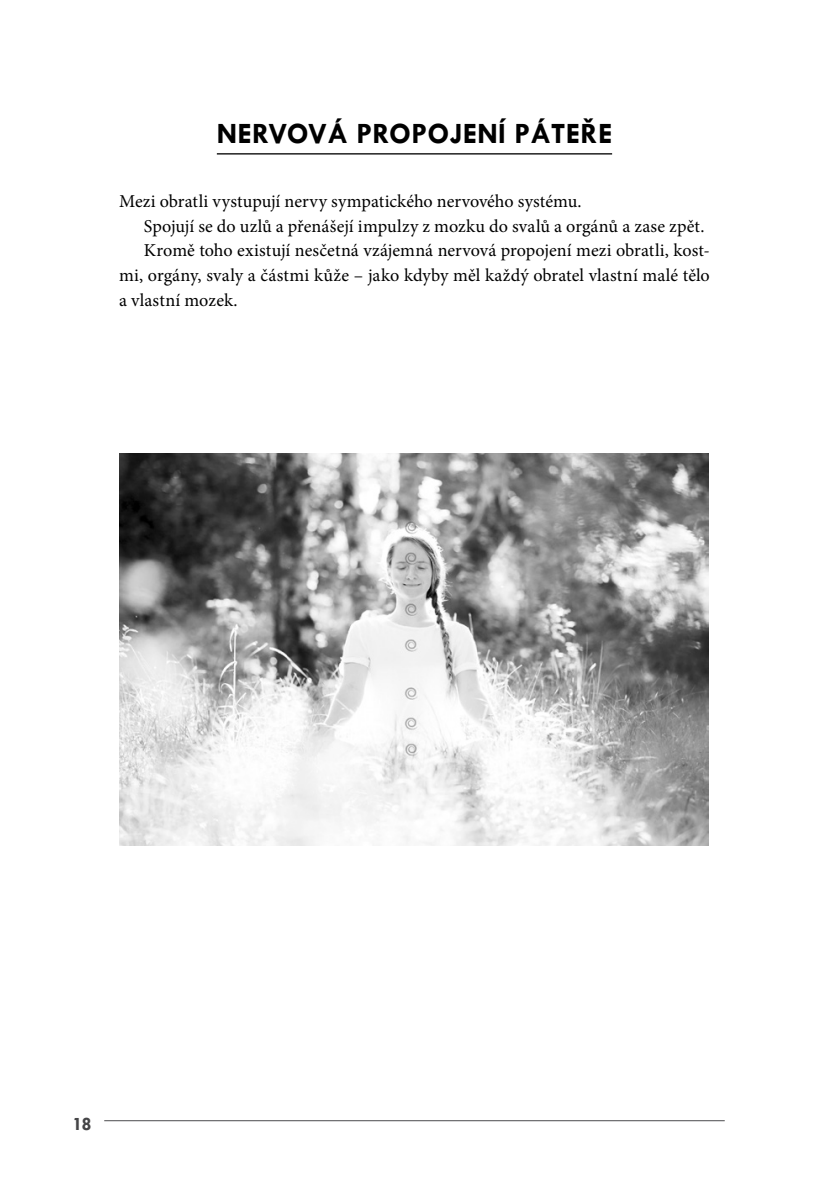
<style>
.page{position:relative;width:829px;height:1191px;background:#fff}
.page>*{position:absolute;margin:0;border:0;box-sizing:border-box;transform-origin:0 0}
.podnadpis_1{font:700 29.75px "Tw Cen";letter-spacing:.01em;color:#000}
.t1{font:700 19.25px "Tw Cen";color:#454547}
.sazba_hladka_5mm{font:18.2px/24.7px "Minion Pro";letter-spacing:.005em;color:#000;text-align:justify}
.sazba_hladka_1_odsta{font:18.2px "Minion Pro";color:#000}
</style>
<div class="page">
<hr style="left:104px;top:1120px;width:620px;height:1px;background:#4b4b4d">
<hr style="left:217px;top:153px;width:395px;height:1px;background:#000">
<img style="left:119px;top:454px;width:589px;height:391px">
<p class="podnadpis_1" style="left:217px;top:116px;width:397px">NERVOVÁ PROPOJENÍ PÁTEŘE</p>
<p class="sazba_hladka_1_odsta" style="left:119px;top:189px;width:464px">Mezi obratli vystupují nervy sympatického nervového systému.</p>
<p class="sazba_hladka_5mm" style="left:144px;top:213px;width:562px">Spojují se do uzlů a přenášejí impulzy z mozku do svalů a orgánů a zase zpět.</p>
<p class="sazba_hladka_5mm" style="left:119px;top:238px;width:592px;text-indent:25px">Kromě toho existují nesčetná vzájemná nervová propojení mezi obratli, kost&shy;mi, orgány, svaly a částmi kůže – jako kdyby měl každý obratel vlastní malé tělo a vlastní mozek.</p>
<p class="t1" style="left:72px;top:1112px;width:21px">18</p>
</div>
